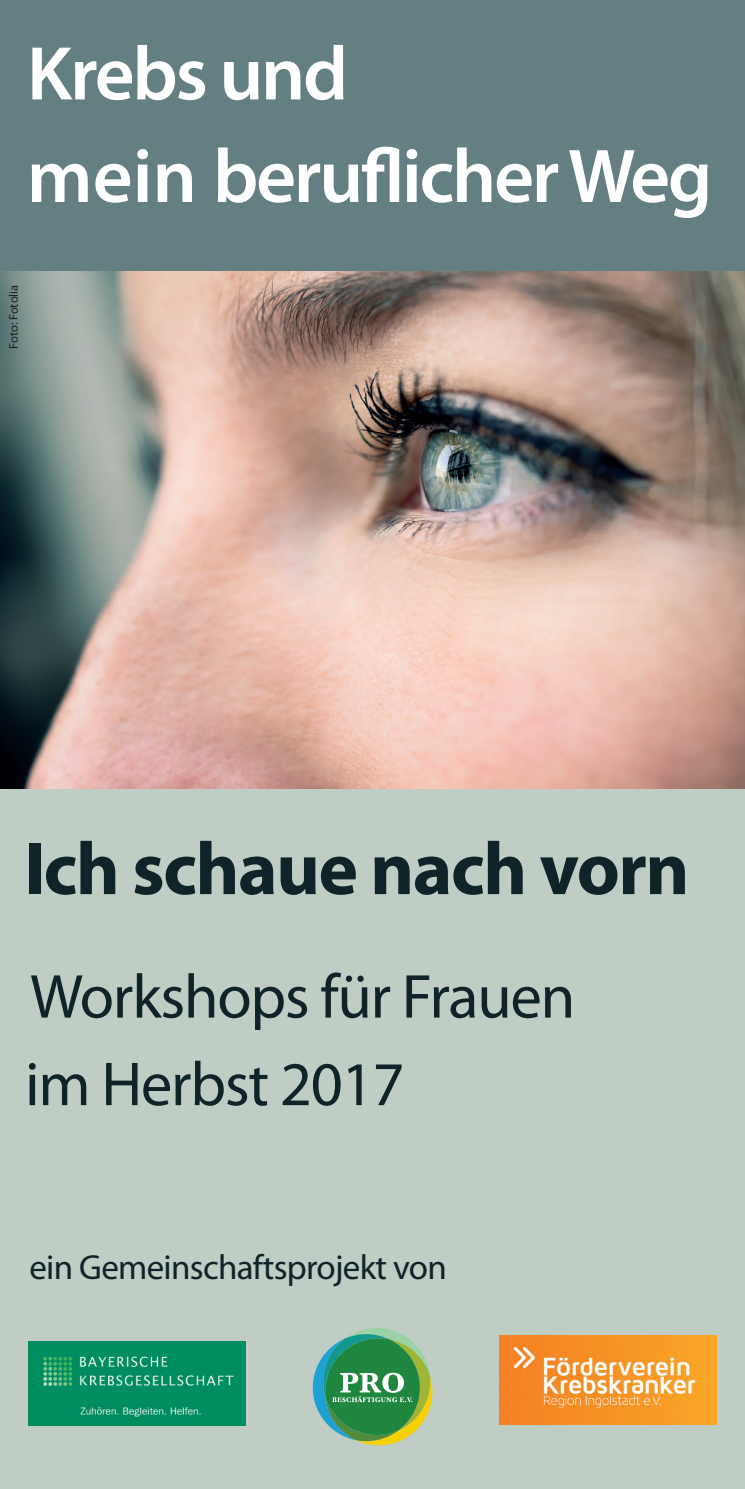
<style>
.page{position:relative;width:745px;height:1489px;background:#fff}
.page>*{position:absolute;margin:0;border:0;box-sizing:border-box;transform-origin:0 0}
.t1{font:600 76.75px/102.5px "Myriad Pro";letter-spacing:-.03em;color:#fff}
.t2{font:700 75px "Myriad Pro";letter-spacing:-.02em;color:#102328}
.t3{font:62.5px/87.5px "Myriad Pro";letter-spacing:-.02em;color:#102328}
.t4{font:35px "Myriad Pro";letter-spacing:-.02em;color:#102328}
.t5{font:12.5px "Myriad Pro";color:#231f20}
</style>
<div class="page">
<div style="left:0;top:0;width:744px;height:271px;background:#647f82"></div>
<img style="left:0;top:271px;width:744px;height:518px">
<div style="left:0;top:789px;width:744px;height:699px;background:#c0cdc5"></div>
<img style="left:28px;top:1341px;width:217px;height:83px">
<img style="left:499px;top:1335px;width:217px;height:89px">
<svg style="left:312px;top:1328px;width:120px;height:117px"></svg>
<p class="t1" style="left:27px;top:20px;width:686px">Krebs und<br>mein beruflicher Weg</p>
<p class="t5" style="left:6px;top:349px;width:66px;rotate:-90deg">Foto: Fotolia</p>
<p class="t2" style="left:24px;top:819px;width:666px">Ich schaue nach vorn</p>
<p class="t3" style="left:25px;top:951px;width:551px">Workshops für Frauen im Herbst 2017</p>
<p class="t4" style="left:29px;top:1245px;width:419px">ein Gemeinschaftsprojekt von</p>
</div>
